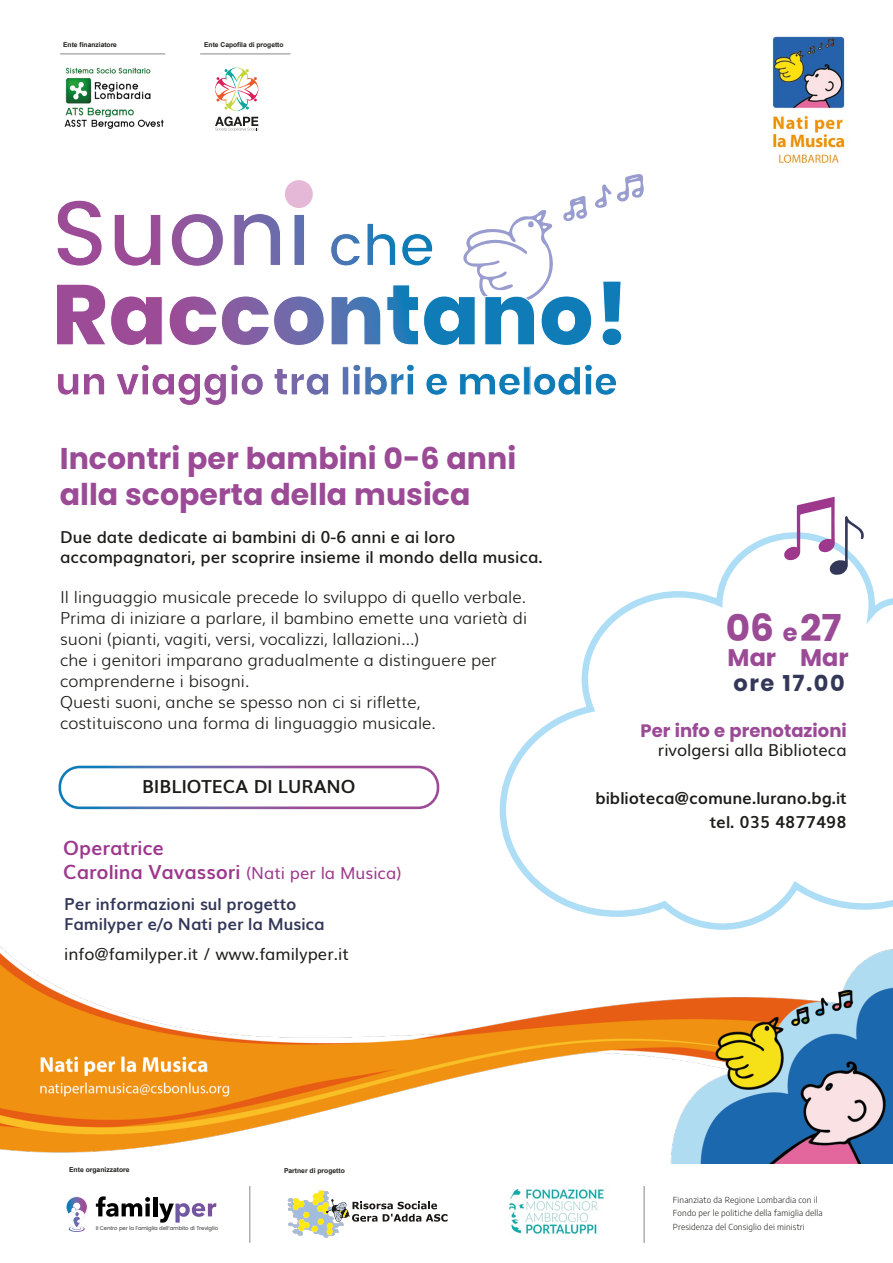
<style>
.page{position:relative;width:893px;height:1263px;background:#fff}
.page>*{position:absolute;margin:0;border:0;box-sizing:border-box;transform-origin:0 0}
.t1{font:700 37.5px "Poppins";color:#9b4a96}
.t2{font:700 30px/36px "Poppins";color:#9b4a96}
.t3{font:700 24px "Poppins";color:#9b4a96}
.t4{font:700 22.5px "Poppins";letter-spacing:.065em;color:#333758}
.t5{font:700 19.5px/23.4px "Muli";color:#9d388d}
.t6{font:700 18px "Poppins";color:#9b4a96}
.t7{font:700 18px "Muli";color:#1d1d1b}
.t8{font:300 16.5px/21px "Muli";color:#1d1d1b}
.t9{font:600 16.5px/19.8px "Muli";color:#1d1d1b}
.t10{font:16.5px "Muli";color:#1d1d1b}
.t11{font:700 16.5px/19.8px "Muli";color:#333758}
.t12{font:700 16.5px/24px "Muli";color:#1d1d1b;text-align:right}
.t13{font:100 condensed 8.25px/13.5px "Encode Sans";letter-spacing:.02em;color:#1d1d1b}
.t14{font:700 6.75px "Arial";color:#1d1d1b}
.t15{font:500 5.4px "Poppins";letter-spacing:-.025em;color:#585857}
.s1{font-weight:400;font-size:16.5px}
</style>
<div class="page">
<img style="left:772px;top:36px;width:73px;height:128px">
<img style="left:64px;top:67px;width:87px;height:60px">
<img style="left:65px;top:117px;width:98px;height:11px">
<svg style="left:215px;top:68px;width:43px;height:43px"></svg>
<svg style="left:215px;top:117px;width:43px;height:14px"></svg>
<hr style="left:60px;top:54px;width:105px;height:1px;background:#878787">
<hr style="left:200px;top:54px;width:90px;height:1px;background:#878787">
<img style="left:509px;top:1189px;width:95px;height:45px">
<svg style="left:96px;top:1196px;width:54px;height:21px"></svg>
<hr style="left:153px;top:1197px;width:4px;height:19px;background:#010101">
<svg style="left:159px;top:1203px;width:57px;height:19px"></svg>
<svg style="left:66px;top:1196px;width:21px;height:36px"></svg>
<hr style="left:250px;top:1186px;width:1px;height:57px;background:#878787">
<hr style="left:644px;top:1186px;width:1px;height:57px;background:#878787">
<svg style="left:288px;top:1190px;width:160px;height:48px"></svg>
<img style="left:0;top:946px;width:893px;height:218px">
<svg style="left:499px;top:533px;width:394px;height:397px"></svg>
<svg style="left:783px;top:497px;width:81px;height:78px"></svg>
<div style="left:59px;top:766px;width:380px;height:43px;border:3px solid #fff;border-radius:20px"></div>
<svg style="left:57px;top:200px;width:45px;height:66px"></svg>
<svg style="left:114px;top:214px;width:47px;height:52px"></svg>
<svg style="left:171px;top:214px;width:52px;height:52px"></svg>
<svg style="left:234px;top:214px;width:46px;height:51px"></svg>
<svg style="left:292px;top:206px;width:14px;height:59px"></svg>
<svg style="left:57px;top:284px;width:105px;height:62px"></svg>
<svg style="left:169px;top:296px;width:155px;height:50px"></svg>
<svg style="left:331px;top:174px;width:313px;height:172px"></svg>
<svg style="left:57px;top:373px;width:48px;height:22px"></svg>
<svg style="left:117px;top:364px;width:146px;height:41px"></svg>
<svg style="left:274px;top:369px;width:55px;height:26px"></svg>
<div style="left:342px;top:367px;width:7px;height:28px;background:#5a71b0"></div>
<div style="left:342px;top:367px;width:7px;height:28px;border:1px solid #fff"></div>
<svg style="left:353px;top:364px;width:61px;height:31px"></svg>
<svg style="left:426px;top:373px;width:21px;height:22px"></svg>
<svg style="left:460px;top:373px;width:60px;height:22px"></svg>
<div style="left:524px;top:367px;width:6px;height:28px;background:#0f7cb8"></div>
<svg style="left:533px;top:364px;width:84px;height:31px"></svg>
<div style="left:285px;top:180px;width:28px;height:28px;background:#e6b8d7;border-radius:50%"></div>
<p class="t14" style="left:63px;top:41px;width:55px">Ente finanziatore</p>
<p class="t14" style="left:204px;top:41px;width:81px">Ente Capofila di progetto</p>
<h2 class="t2" style="left:60px;top:441px;width:458px">Incontri per bambini 0-6 anni alla scoperta della musica</h2>
<p class="t9" style="left:60px;top:526px;width:484px">Due date dedicate ai bambini di 0-6 anni e ai loro accompagnatori, per scoprire insieme il mondo della musica.</p>
<p class="t8" style="left:60px;top:586px;width:468px">Il linguaggio musicale precede lo sviluppo di quello verbale.<br>Prima di iniziare a parlare, il bambino emette una varietà di suoni (pianti, vagiti, versi, vocalizzi, lallazioni…)<br>che i genitori imparano gradualmente a distinguere per comprenderne i bisogni.<br>Questi suoni, anche se spesso non ci si riflette, costituiscono una forma di linguaggio musicale.</p>
<p class="t7" style="left:142px;top:772px;width:215px">BIBLIOTECA DI LURANO</p>
<p class="t5" style="left:63px;top:835px;width:340px">Operatrice<br>Carolina Vavassori <span class="s1">(Nati per la Musica)</span></p>
<p class="t11" style="left:64px;top:893px;width:262px">Per informazioni sul progetto<br>Familyper e/o Nati per la Musica</p>
<p class="t10" style="left:64px;top:940px;width:286px">info@familyper.it / www.familyper.it</p>
<h1 class="t1" style="left:726px;top:606px;width:117px">06 27</h1>
<h3 class="t3" style="left:728px;top:644px;width:123px">Mar Mar</h3>
<h3 class="t3" style="left:783px;top:619px;width:16px">e</h3>
<h3 class="t4" style="left:733px;top:670px;width:113px">ore 17.00</h3>
<p class="t6" style="left:640px;top:720px;width:208px">Per info e prenotazioni</p>
<p class="t10" style="left:658px;top:737px;width:190px">rivolgersi alla Biblioteca</p>
<p class="t12" style="left:595px;top:785px;width:253px">biblioteca@comune.lurano.bg.it tel. 035 4877498</p>
<p class="t14" style="left:69px;top:1165px;width:62px">Ente organizzatore</p>
<p class="t14" style="left:284px;top:1166px;width:62px">Partner di progetto</p>
<p class="t13" style="left:673px;top:1192px;width:151px">Finanziato da Regione Lombardia con il<br>Fondo per le politiche della famiglia della</p>
<p class="t15" style="left:96px;top:1225px;width:124px">Il Centro per la Famiglia dell’ambito di Treviglio</p>
<p class="t13" style="left:673px;top:1219px;width:133px">Presidenza del Consiglio dei ministri</p>
</div>
